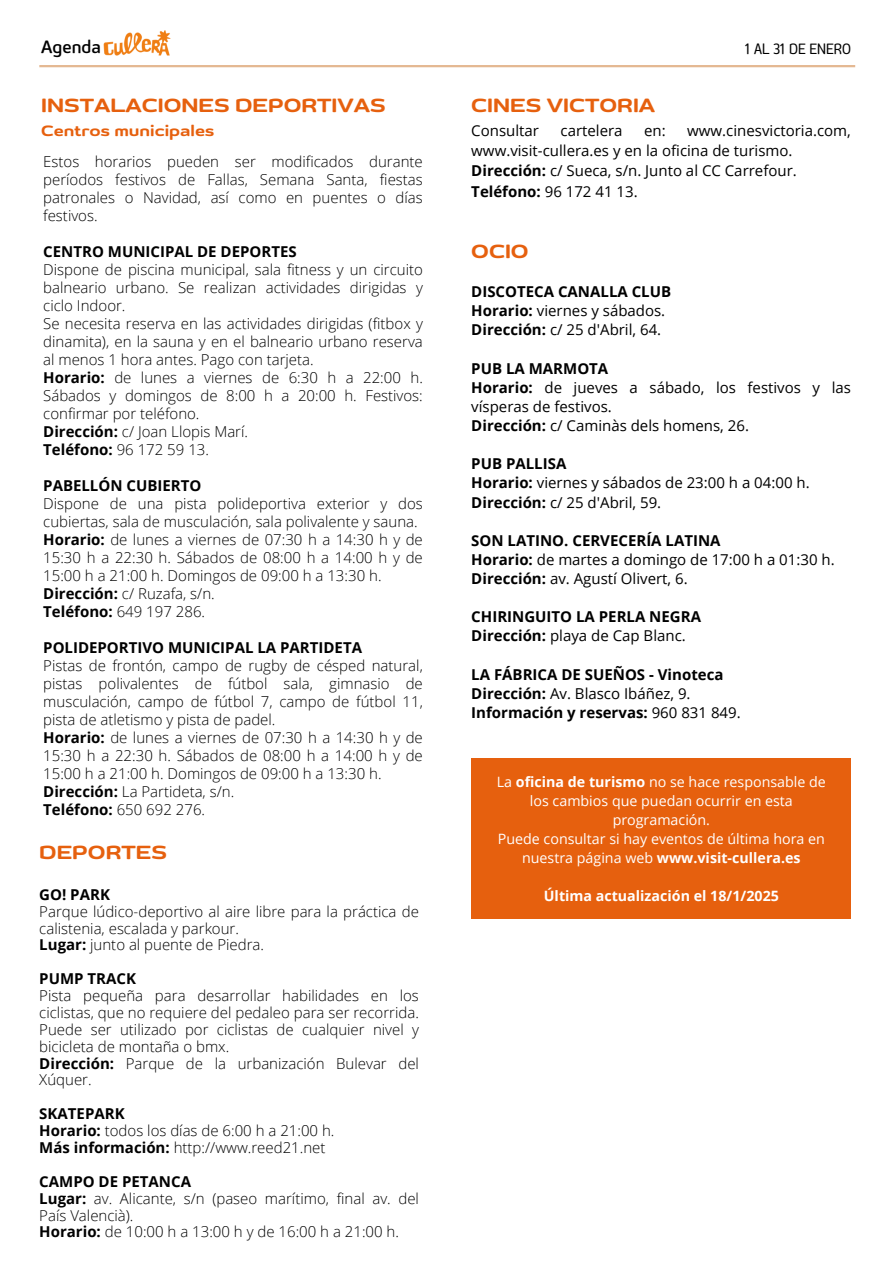
<style>
.page{position:relative;width:894px;height:1264px;background:#fff}
.page>*{position:absolute;margin:0;border:0;box-sizing:border-box;transform-origin:0 0}
.t1{font:600 expanded 21px "Dumondi";color:#e6600e}
.t2{font:19.5px "Dumondi Me";color:#000}
.t3{font:600 expanded 16.5px "Dumondi";color:#e6600e}
.t4{font:16.5px "Dumondi Re SC";color:#000}
.t5{font:300 15px/18px "Open Sans";color:#000}
.t6{font:15px/19.2px "Open Sans";color:#000}
.t7{font:700 15px/19.2px "Open Sans";color:#000}
.t8{font:14.25px/19.2px "Open Sans";color:#fff;text-align:center}
.t9{font:700 14.25px "Open Sans";color:#fff}
.s1{font-weight:700}
.s2{font-weight:400}
</style>
<div class="page">
<hr style="left:39px;top:65px;width:815px;height:2px;background:#e4b892">
<img style="left:103px;top:30px;width:68px;height:26px">
<div style="left:471px;top:758px;width:379px;height:161px;background:#e6600e"></div>
<p class="t2" style="left:41px;top:35px;width:61px">Agenda</p>
<h2 class="t4" style="left:745px;top:38px;width:107px">1 AL 31 DE ENERO</h2>
<h4 class="t1" style="left:41px;top:93px;width:346px">INSTALACIONES DEPORTIVAS</h4>
<h4 class="t3" style="left:41px;top:121px;width:174px">Centros municipales</h4>
<h4 class="t5" style="left:43px;top:152px;width:381px;text-align:justify">Estos horarios pueden ser modificados durante períodos festivos de Fallas, Semana Santa, fiestas patronales o Navidad, así como en puentes o días festivos.</h4>
<h4 class="t5" style="left:43px;top:242px;width:381px"><span class="s1">CENTRO MUNICIPAL DE DEPORTES<br></span>Dispone de piscina municipal, sala fitness y un circuito balneario urbano. Se realizan actividades dirigidas y ciclo Indoor.<br>Se necesita reserva en las actividades dirigidas (fitbox y dinamita), en la sauna y en el balneario urbano reserva al menos 1 hora antes. Pago con tarjeta.<br><span class="s1">Horario:</span> de lunes a viernes de 6:30 h a 22:00 h.<br>Sábados y domingos de 8:00 h a 20:00 h. Festivos: confirmar por teléfono.<br><span class="s1">Dirección:</span> c/ Joan Llopis Marí.<br><span class="s1">Teléfono:</span> 96 172 59 13.</h4>
<h1 class="t5" style="left:43px;top:476px;width:381px"><span class="s1">PABELLÓN CUBIERTO<br></span>Dispone de una pista polideportiva exterior y dos cubiertas, sala de musculación, sala polivalente y sauna.<br><span class="s1">Horario:</span> de lunes a viernes de 07:30 h a 14:30 h y de 15:30 h a 22:30 h. Sábados de 08:00 h a 14:00 h y de 15:00 h a 21:00 h. Domingos de 09:00 h a 13:30 h.<br><span class="s1">Dirección:</span> c/ Ruzafa, s/n.<br><span class="s1">Teléfono:</span> 649 197 286.</h1>
<h4 class="t5" style="left:43px;top:638px;width:381px"><span class="s1">POLIDEPORTIVO MUNICIPAL LA PARTIDETA<br></span>Pistas de frontón, campo de rugby de césped natural, pistas polivalentes de fútbol sala, gimnasio de musculación, campo de fútbol 7, campo de fútbol 11, pista de atletismo y pista de padel.<br><span class="s1">Horario:</span> de lunes a viernes de 07:30 h a 14:30 h y de 15:30 h a 22:30 h. Sábados de 08:00 h a 14:00 h y de 15:00 h a 21:00 h. Domingos de 09:00 h a 13:30 h.<br><span class="s1">Dirección:</span> La Partideta, s/n.<br><span class="s1">Teléfono:</span> 650 692 276.</h4>
<h4 class="t1" style="left:39px;top:839px;width:129px">DEPORTES</h4>
<h1 class="t5" style="left:39px;top:885px;width:381px;line-height:16.8px"><span class="s1">GO! PARK<br></span>Parque lúdico-deportivo al aire libre para la práctica de calistenia, escalada y parkour.<br><span class="s1">Lugar:</span> junto al puente de Piedra.</h1>
<h4 class="t5" style="left:39px;top:969px;width:381px;line-height:16.8px"><span class="s1">PUMP TRACK<br></span>Pista pequeña para desarrollar habilidades en los ciclistas, que no requiere del pedaleo para ser recorrida.<br>Puede ser utilizado por ciclistas de cualquier nivel y bicicleta de montaña o bmx.<br><span class="s1">Dirección:</span> Parque de la urbanización Bulevar del Xúquer.</h4>
<h4 class="t5" style="left:39px;top:1104px;width:296px;line-height:16.8px"><span class="s1">SKATEPARK<br>Horario:</span> todos los días de 6:00 h a 21:00 h.<br><span class="s1">Más información:</span> http://www.reed21.net</h4>
<h4 class="t5" style="left:39px;top:1172px;width:381px;line-height:16.8px"><span class="s1">CAMPO DE PETANCA<br>Lugar:</span> av. Alicante, s/n (paseo marítimo, final av. del País Valencià).<br><span class="s1">Horario:</span> de 10:00 h a 13:00 h y de 16:00 h a 21:00 h.</h4>
<p class="t1" style="left:471px;top:93px;width:185px">CINES VICTORIA</p>
<h3 class="t6" style="left:471px;top:120px;width:69px">Consultar</h3>
<h3 class="t6" style="left:560px;top:120px;width:63px">cartelera</h3>
<h3 class="t6" style="left:644px;top:120px;width:23px">en:</h3>
<h3 class="t6" style="left:471px;top:120px;width:381px;line-height:20.2px;text-indent:216px">www.cinesvictoria.com, www.visit-cullera.es y en la oficina de turismo.<br><span class="s1">Dirección:</span> c/ Sueca, s/n. Junto al CC Carrefour.<br><span class="s1">Teléfono:</span> 96 172 41 13.</h3>
<h2 class="t1" style="left:471px;top:238px;width:59px">OCIO</h2>
<h4 class="t7" style="left:471px;top:282px;width:201px">DISCOTECA CANALLA CLUB<br>Horario: <span class="s2">viernes y sábados.<br></span>Dirección: <span class="s2">c/ 25 d'Abril, 64.</span></h4>
<h4 class="t6" style="left:471px;top:358px;width:381px"><span class="s1">PUB LA MARMOTA<br>Horario:</span> de jueves a sábado, los festivos y las vísperas de festivos.<br><span class="s1">Dirección:</span> c/ Caminàs dels homens, 26.</h4>
<h4 class="t6" style="left:471px;top:454px;width:340px"><span class="s1">PUB PALLISA<br>Horario:</span> viernes y sábados de 23:00 h a 04:00 h.<br><span class="s1">Dirección:</span> c/ 25 d'Abril, 59.</h4>
<h4 class="t6" style="left:471px;top:530px;width:365px"><span class="s1">SON LATINO. CERVECERÍA LATINA<br>Horario:</span> de martes a domingo de 17:00 h a 01:30 h.<br><span class="s1">Dirección:</span> av. Agustí Olivert, 6.</h4>
<h1 class="t7" style="left:471px;top:607px;width:231px">CHIRINGUITO LA PERLA NEGRA<br>Dirección: <span class="s2">playa de Cap Blanc.</span></h1>
<h4 class="t7" style="left:471px;top:664px;width:271px">LA FÁBRICA DE SUEÑOS - Vinoteca<br>Dirección: <span class="s2">Av. Blasco Ibáñez, 9.<br></span>Información y reservas: <span class="s2">960 831 849.</span></h4>
<h4 class="t8" style="left:496px;top:771px;width:330px">La <span class="s1">oficina de turismo</span> no se hace responsable de los cambios que puedan ocurrir en esta programación.</h4>
<h4 class="t8" style="left:497px;top:828px;width:328px">Puede consultar si hay eventos de última hora en nuestra página web <span class="s1">www.visit-cullera.es</span></h4>
<p class="t9" style="left:543px;top:886px;width:236px">Última actualización el 18/1/2025</p>
</div>
